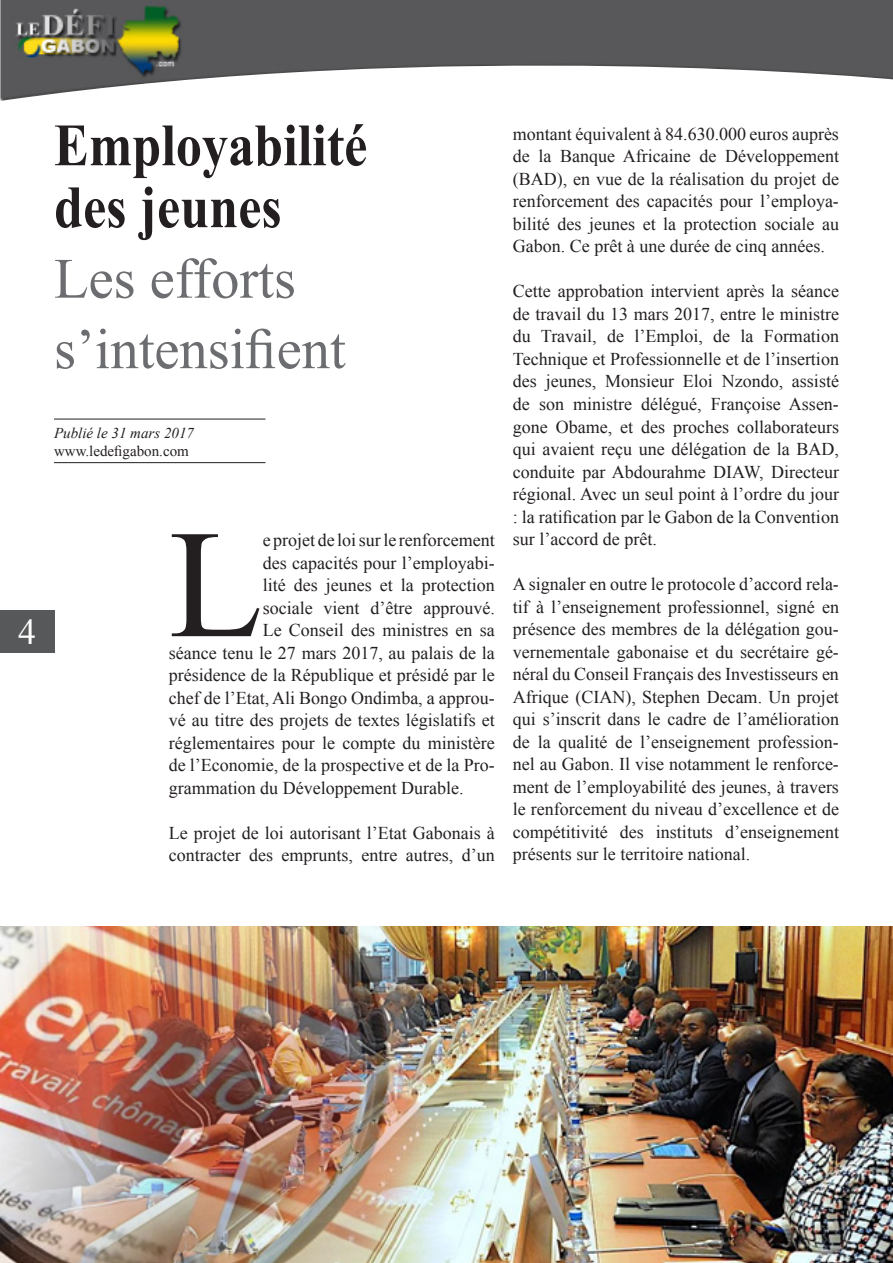
<style>
.page{position:relative;width:893px;height:1263px;background:#fff}
.page>*{position:absolute;margin:0;border:0;box-sizing:border-box;transform-origin:0 0}
.t1{font:153.9px "Times New Roman";color:#231f20}
.t2{font:700 60px "Times New Roman";color:#231f20;scale:.87 1}
.t3{font:57px "Times New Roman";color:#6c6d70}
.t4{font:36px "Times New Roman";color:#fff}
.t5{font:18px/22.5px "Times New Roman";color:#231f20;text-align:justify}
.t6{font:15px "Times New Roman";color:#231f20}
.t7{font:italic 15px "Times New Roman";color:#231f20}
</style>
<div class="page">
<div style="left:0;top:610px;width:54px;height:43px;background:#57585a"></div>
<img style="left:0;top:0;width:893px;height:101px">
<img style="left:0;top:926px;width:893px;height:336px">
<hr style="left:54px;top:462px;width:211px;height:1px;background:#231f20">
<hr style="left:54px;top:419px;width:211px;height:1px;background:#231f20">
<p class="t4" style="left:18px;top:606px;width:19px">4</p>
<p class="t2" style="left:54px;top:102px;width:362px">Employabilité</p>
<p class="t2" style="left:54px;top:164px;width:263px">des jeunes</p>
<p class="t3" style="left:54px;top:238px;width:243px">Les efforts</p>
<p class="t3" style="left:54px;top:309px;width:293px">s’intensifient</p>
<p class="t7" style="left:54px;top:422px;width:141px">Publié le 31 mars 2017</p>
<p class="t6" style="left:54px;top:440px;width:136px">www.ledefigabon.com</p>
<p class="t1" style="left:169px;top:476px;width:96px">L</p>
<p class="t5" style="left:263px;top:528px;width:234px">e projet de loi sur le renforcement</p>
<p class="t5" style="left:263px;top:551px;width:234px">des capacités pour l’employabi-</p>
<p class="t5" style="left:263px;top:573px;width:234px">lité des jeunes et la protection</p>
<p class="t5" style="left:263px;top:596px;width:234px">sociale vient d’être approuvé.</p>
<p class="t5" style="left:263px;top:618px;width:234px">Le Conseil des ministres en sa</p>
<p class="t5" style="left:169px;top:641px;width:328px">séance tenu le 27 mars 2017, au palais de la</p>
<p class="t5" style="left:169px;top:663px;width:328px">présidence de la République et présidé par le</p>
<p class="t5" style="left:169px;top:686px;width:328px">chef de l’Etat, Ali Bongo Ondimba, a approu-</p>
<p class="t5" style="left:169px;top:708px;width:328px">vé au titre des projets de textes législatifs et</p>
<p class="t5" style="left:169px;top:731px;width:328px">réglementaires pour le compte du ministère</p>
<p class="t5" style="left:169px;top:753px;width:328px">de l’Economie, de la prospective et de la Pro-</p>
<p class="t5" style="left:169px;top:776px;width:296px">grammation du Développement Durable.</p>
<p class="t5" style="left:169px;top:821px;width:328px">Le projet de loi autorisant l’Etat Gabonais à contracter des emprunts, entre autres, d’un</p>
<p class="t5" style="left:513px;top:122px;width:328px">montant équivalent à 84.630.000 euros auprès de la Banque Africaine de Développement (BAD), en vue de la réalisation du projet de renforcement des capacités pour l’employa&shy;bilité des jeunes et la protection sociale au Gabon. Ce prêt à une durée de cinq années.</p>
<p class="t5" style="left:513px;top:280px;width:328px">Cette approbation intervient après la séance de travail du 13 mars 2017, entre le ministre du Travail, de l’Emploi, de la Formation Technique et Professionnelle et de l’insertion des jeunes, Monsieur Eloi Nzondo, assisté de son ministre délégué, Françoise Assen&shy;gone Obame, et des proches collaborateurs qui avaient reçu une délégation de la BAD, conduite par Abdourahme DIAW, Directeur régional. Avec un seul point à l’ordre du jour : la ratification par le Gabon de la Convention sur l’accord de prêt.</p>
<p class="t5" style="left:513px;top:572px;width:328px">A signaler en outre le protocole d’accord rela&shy;tif à l’enseignement professionnel, signé en présence des membres de la délégation gou&shy;vernementale gabonaise et du secrétaire gé&shy;néral du Conseil Français des Investisseurs en Afrique (CIAN), Stephen Decam. Un projet qui s’inscrit dans le cadre de l’amélioration de la qualité de l’enseignement profession&shy;nel au Gabon. Il vise notamment le renforce&shy;ment de l’employabilité des jeunes, à travers le renforcement du niveau d’excellence et de compétitivité des instituts d’enseignement présents sur le territoire national.</p>
</div>
